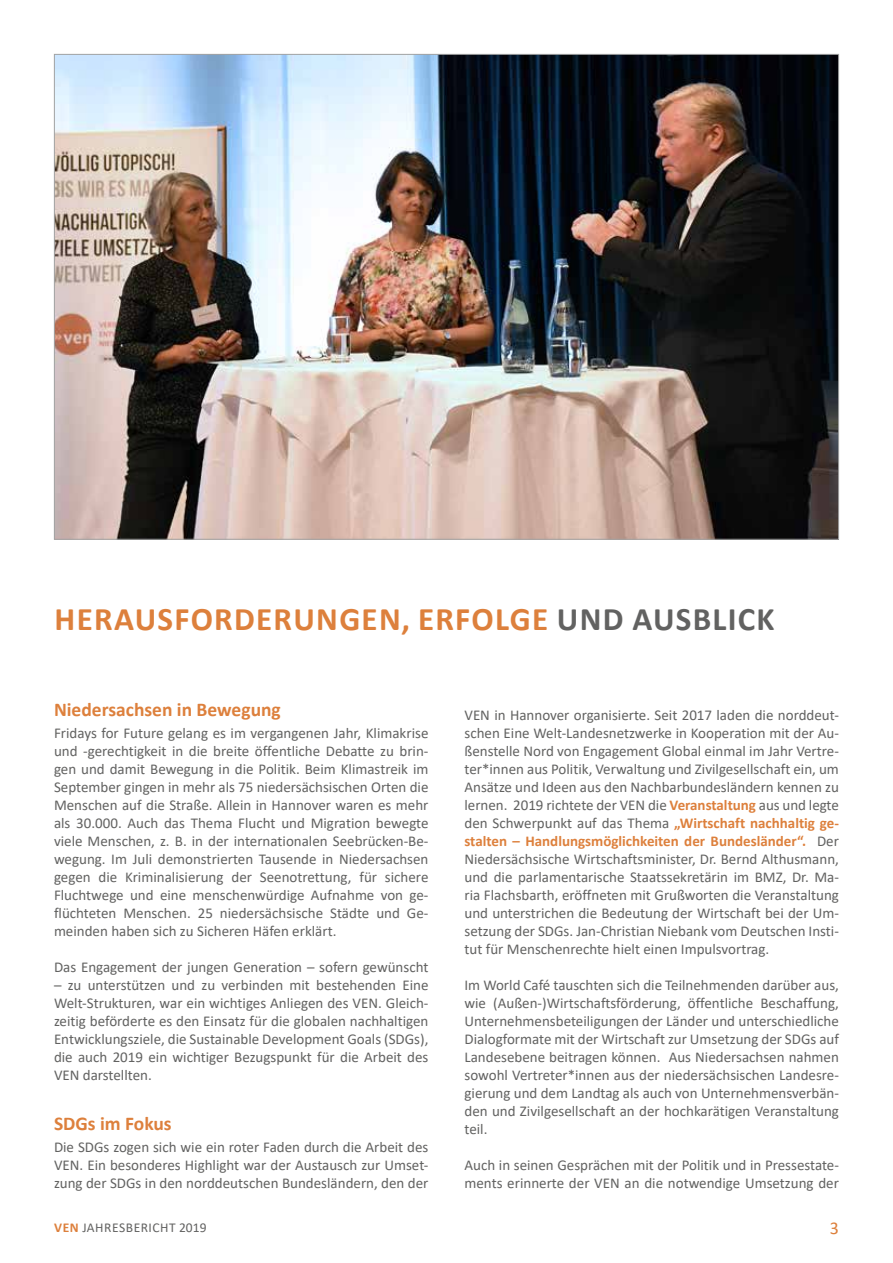
<style>
.page{position:relative;width:893px;height:1263px;background:#fff}
.page>*{position:absolute;margin:0;border:0;box-sizing:border-box;transform-origin:0 0}
.t1{font:700 33px "Calibri";letter-spacing:.04em;color:#dd803c}
.t2{font:700 19.5px "Calibri";color:#dd803c}
.t3{font:18px "Calibri";color:#dd803c}
.t4{font:15px/18px "Calibri";color:#626261;text-align:justify}
.t5{font:13.5px "Calibri";letter-spacing:.04em;color:#626261}
.s1{color:#626261}
.s2{font-weight:700;color:#dd803c}
</style>
<div class="page">
<img style="left:56px;top:56px;width:781px;height:482px">
<h1 class="t1" style="left:55px;top:596px;width:721px">Herausforderungen, Erfolge <span class="s1">und Ausblick</span></h1>
<h2 class="t2" style="left:54px;top:695px;width:228px">Niedersachsen in Bewegung</h2>
<p class="t4" style="left:54px;top:724px;width:376px">Fridays for Future gelang es im vergangenen Jahr, Klimakrise und -gerechtigkeit in die breite öffentliche Debatte zu brin&shy;gen und damit Bewegung in die Politik. Beim Klimastreik im September gingen in mehr als 75 niedersächsischen Orten die Menschen auf die Straße. Allein in Hannover waren es mehr als 30.000. Auch das Thema Flucht und Migration bewegte viele Menschen, z. B. in der internationalen Seebrücken-Be&shy;wegung. Im Juli demonstrierten Tausende in Niedersachsen gegen die Kriminalisierung der Seenotrettung, für sichere Fluchtwege und eine menschenwürdige Aufnahme von ge&shy;flüchteten Menschen. 25 niedersächsische Städte und Ge&shy;meinden haben sich zu Sicheren Häfen erklärt.</p>
<p class="t4" style="left:54px;top:958px;width:376px">Das Engagement der jungen Generation – sofern gewünscht</p>
<p class="t4" style="left:54px;top:976px;width:376px">– zu unterstützen und zu verbinden mit bestehenden Eine Welt-Strukturen, war ein wichtiges Anliegen des VEN. Gleich&shy;zeitig beförderte es den Einsatz für die globalen nachhaltigen Entwicklungsziele, die Sustainable Development Goals (SDGs), die auch 2019 ein wichtiger Bezugspunkt für die Arbeit des VEN darstellten.</p>
<h2 class="t2" style="left:54px;top:1109px;width:119px">SDGs im Fokus</h2>
<p class="t4" style="left:54px;top:1138px;width:376px">Die SDGs zogen sich wie ein roter Faden durch die Arbeit des VEN. Ein besonderes Highlight war der Austausch zur Umset&shy;zung der SDGs in den norddeutschen Bundesländern, den der</p>
<p class="t4" style="left:464px;top:706px;width:376px">VEN in Hannover organisierte. Seit 2017 laden die norddeut&shy;schen Eine Welt-Landesnetzwerke in Kooperation mit der Au&shy;ßenstelle Nord von Engagement Global einmal im Jahr Vertre&shy;ter*innen aus Politik, Verwaltung und Zivilgesellschaft ein, um Ansätze und Ideen aus den Nachbarbundesländern kennen zu lernen. 2019 richtete der VEN die <span class="s2">Veranstaltung</span> aus und legte den Schwerpunkt auf das Thema <span class="s2">„Wirtschaft nachhaltig ge&shy;stalten – Handlungsmöglichkeiten der Bundesländer“.</span> Der Niedersächsische Wirtschaftsminister, Dr. Bernd Althusmann, und die parlamentarische Staatssekretärin im BMZ, Dr. Ma&shy;ria Flachsbarth, eröffneten mit Grußworten die Veranstaltung und unterstrichen die Bedeutung der Wirtschaft bei der Um&shy;setzung der SDGs. Jan-Christian Niebank vom Deutschen Insti&shy;tut für Menschenrechte hielt einen Impulsvortrag.</p>
<p class="t4" style="left:464px;top:976px;width:376px">Im World Café tauschten sich die Teilnehmenden darüber aus, wie (Außen-)Wirtschaftsförderung, öffentliche Beschaffung, Unternehmensbeteiligungen der Länder und unterschiedliche Dialogformate mit der Wirtschaft zur Umsetzung der SDGs auf Landesebene beitragen können. Aus Niedersachsen nahmen sowohl Vertreter*innen aus der niedersächsischen Landesre&shy;gierung und dem Landtag als auch von Unternehmensverbän&shy;den und Zivilgesellschaft an der hochkarätigen Veranstaltung teil.</p>
<p class="t4" style="left:464px;top:1156px;width:376px">Auch in seinen Gesprächen mit der Politik und in Pressestate&shy;ments erinnerte der VEN an die notwendige Umsetzung der</p>
<p class="t5" style="left:54px;top:1218px;width:154px"><span class="s2">ven</span> Jahresbericht 2019</p>
<p class="t3" style="left:830px;top:1215px;width:11px">3</p>
</div>
